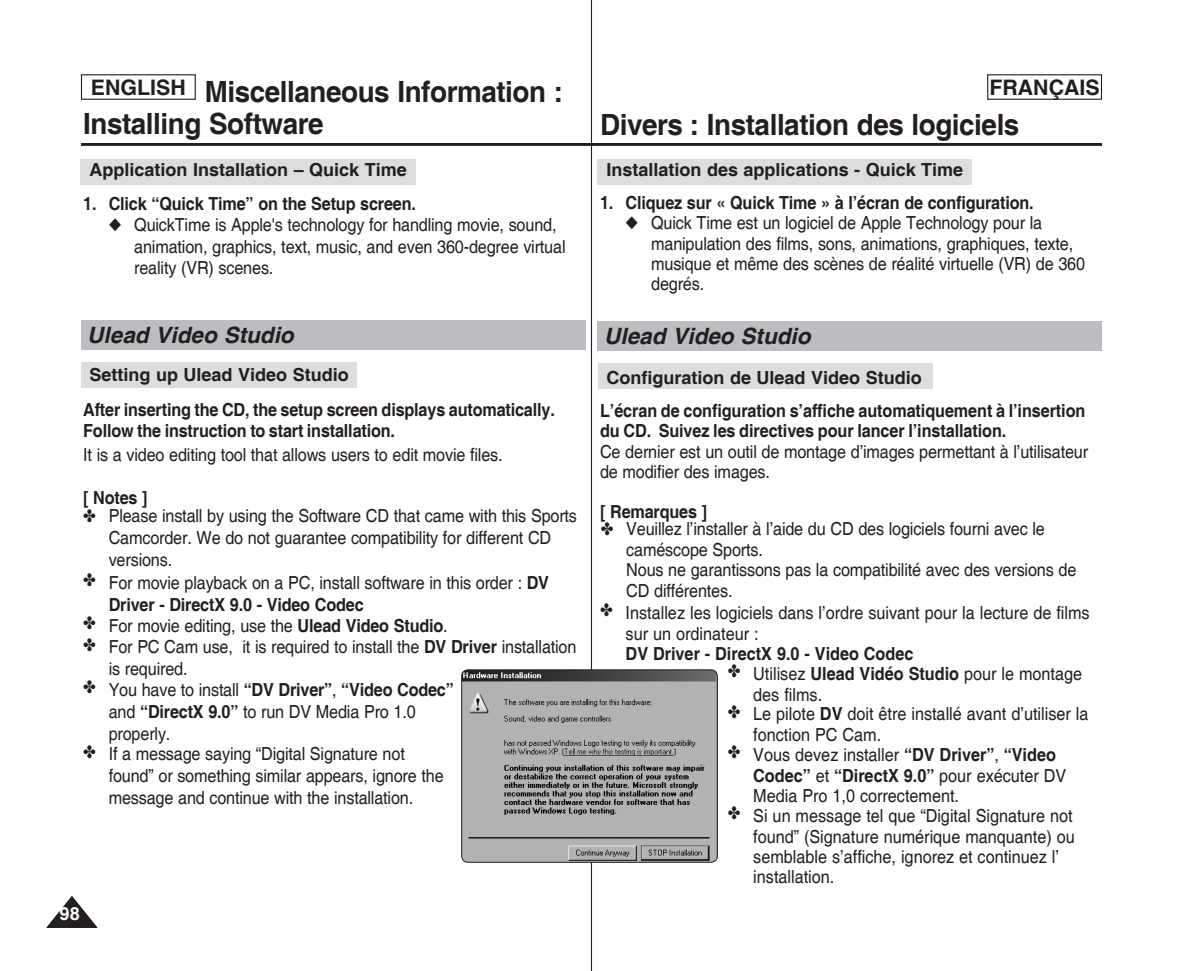
<style>
.page{position:relative;width:1182px;height:971px;background:#fff}
.page>*{position:absolute;margin:0;border:0;box-sizing:border-box;transform-origin:0 0}
.타이틀{font:700 29.25px/31.5px "Helvetica";letter-spacing:-.015em;color:#231f20;scale:.95 1}
.helvetica-bold{font:italic 700 22.5px "Helvetica";color:#231f20}
.t1{font:700 21.38px "Helvetica";color:#231f20}
.body-tab-tab{font:18px/20.5px "Helvetica";letter-spacing:-.01em;color:#231f20;scale:.9 1}
.본문{font:18px/20.5px "Helvetica";letter-spacing:-.01em;color:#231f20;scale:.9 1}
.문장-윤고130{font:700 18px/21.4px "Helvetica";letter-spacing:-.005em;color:#231f20;scale:.9 1}
.helvetica-9{font:700 18px "Helvetica";color:#231f20}
.본문-2{font:700 18px "Helvetica";letter-spacing:-.01em;color:#231f20;scale:.9 1}
.t2{font:700 18px "Helvetica";color:#fff}
.s1{font-weight:700}
</style>
<div class="page">
<svg style="left:47px;top:896px;width:50px;height:31px"></svg>
<div style="left:81px;top:74px;width:115px;height:26px;border:1px solid #231f20"></div>
<hr style="left:81px;top:143px;width:1020px;height:3px;background:#231f20">
<hr style="left:591px;top:0;width:1px;height:970px;background:#231f20">
<div style="left:987px;top:74px;width:114px;height:26px;border:1px solid #231f20"></div>
<div style="left:81px;top:159px;width:335px;height:26px;background:#dcdddf"></div>
<div style="left:81px;top:362px;width:275px;height:25px;background:#dcdddf"></div>
<div style="left:81px;top:319px;width:504px;height:30px;background:#bcbdc0"></div>
<div style="left:597px;top:159px;width:375px;height:25px;background:#dcdddf"></div>
<div style="left:597px;top:363px;width:335px;height:26px;background:#dcdddf"></div>
<div style="left:597px;top:321px;width:504px;height:30px;background:#bcbdc0"></div>
<img style="left:461px;top:669px;width:256px;height:193px;border-radius:6px">
<div style="left:461px;top:669px;width:256px;height:193px;border:1px solid #231f20;border-radius:6px"></div>
<p class="t1" style="left:91px;top:74px;width:97px">ENGLISH</p>
<p class="t1" style="left:989px;top:74px;width:112px">FRANÇAIS</p>
<p class="타이틀" style="left:83px;top:77px;width:506px;text-indent:121px">Miscellaneous Information :<br>Installing Software</p>
<p class="helvetica-9" style="left:90px;top:159px;width:319px">Application Installation – Quick Time</p>
<p class="본문-2" style="left:83px;top:193px;width:371px">1. Click “Quick Time” on the Setup screen.</p>
<p class="본문" style="left:134px;top:214px;width:480px;line-height:21.6px;text-indent:-26px">◆ QuickTime is Apple's technology for handling movie, sound, animation, graphics, text, music, and even 360-degree virtual reality (VR) scenes.</p>
<p class="타이틀" style="left:600px;top:110px;width:443px">Divers : Installation des logiciels</p>
<p class="helvetica-9" style="left:606px;top:159px;width:358px">Installation des applications - Quick Time</p>
<p class="본문-2" style="left:600px;top:192px;width:483px">1. Cliquez sur « Quick Time » à l’écran de configuration.</p>
<p class="본문" style="left:651px;top:213px;width:483px;text-indent:-26px">◆ Quick Time est un logiciel de Apple Technology pour la manipulation des films, sons, animations, graphiques, texte, musique et même des scènes de réalité virtuelle (VR) de 360 degrés.</p>
<p class="helvetica-bold" style="left:87px;top:321px;width:208px">Ulead Video Studio</p>
<p class="helvetica-9" style="left:90px;top:364px;width:261px">Setting up Ulead Video Studio</p>
<p class="문장-윤고130" style="left:83px;top:399px;width:525px">After inserting the CD, the setup screen displays automatically.<br>Follow the instruction to start installation.</p>
<p class="본문" style="left:83px;top:445px;width:467px">It is a video editing tool that allows users to edit movie files.</p>
<p class="본문-2" style="left:83px;top:487px;width:73px">[ Notes ]</p>
<p class="body-tab-tab" style="left:109px;top:505px;width:522px;line-height:21.6px;text-indent:-26px">✤ Please install by using the Software CD that came with this Sports<br>Camcorder. We do not guarantee compatibility for different CD versions.</p>
<p class="body-tab-tab" style="left:109px;top:572px;width:491px;line-height:21.8px;text-indent:-26px">✤ For movie playback on a PC, install software in this order : <span class="s1">DV<br>Driver - DirectX 9.0 - Video Codec</span></p>
<p class="body-tab-tab" style="left:83px;top:616px;width:406px">✤ For movie editing, use the <span class="s1">Ulead Video Studio</span>.</p>
<p class="body-tab-tab" style="left:109px;top:636px;width:521px;line-height:21.8px;text-indent:-26px">✤ For PC Cam use, it is required to install the <span class="s1">DV Driver</span> installation is required.</p>
<p class="body-tab-tab" style="left:109px;top:679px;width:385px;line-height:21.6px;text-indent:-26px">✤ You have to install <span class="s1">“DV Driver”</span>, <span class="s1">“Video Codec” </span>and <span class="s1">“DirectX 9.0”</span> to run DV Media Pro 1.0 properly.</p>
<p class="body-tab-tab" style="left:109px;top:743px;width:373px;line-height:21.6px;text-indent:-26px">✤ If a message saying “Digital Signature not found” or something similar appears, ignore the message and continue with the installation.</p>
<p class="t2" style="left:60px;top:903px;width:22px">98</p>
<p class="helvetica-bold" style="left:604px;top:322px;width:208px">Ulead Video Studio</p>
<p class="helvetica-9" style="left:606px;top:366px;width:317px">Configuration de Ulead Video Studio</p>
<p class="문장-윤고130" style="left:600px;top:401px;width:540px;line-height:20.2px">L’écran de configuration s’affiche automatiquement à l’insertion du CD. Suivez les directives pour lancer l’installation.</p>
<p class="본문" style="left:600px;top:441px;width:543px">Ce dernier est un outil de montage d’images permettant à l’utilisateur de modifier des images.</p>
<p class="본문-2" style="left:600px;top:501px;width:120px">[ Remarques ]</p>
<p class="body-tab-tab" style="left:626px;top:519px;width:466px;text-indent:-26px">✤ Veuillez l’installer à l’aide du CD des logiciels fourni avec le caméscope Sports.</p>
<p class="body-tab-tab" style="left:626px;top:560px;width:501px">Nous ne garantissons pas la compatibilité avec des versions de<br>CD différentes.</p>
<p class="body-tab-tab" style="left:625px;top:603px;width:517px;text-indent:-26px">✤ Installez les logiciels dans l’ordre suivant pour la lecture de films sur un ordinateur :<br><span class="s1">DV Driver - DirectX 9.0 - Video Codec</span></p>
<p class="body-tab-tab" style="left:753px;top:663px;width:367px;text-indent:-26px">✤ Utilisez <span class="s1">Ulead Vidéo Studio</span> pour le montage des films.</p>
<p class="body-tab-tab" style="left:753px;top:704px;width:374px;text-indent:-26px">✤ Le pilote <span class="s1">DV</span> doit être installé avant d’utiliser la fonction PC Cam.</p>
<p class="body-tab-tab" style="left:753px;top:745px;width:349px;text-indent:-26px">✤ Vous devez installer <span class="s1">“DV Driver”</span>, <span class="s1">“Video<br>Codec”</span> et <span class="s1">“DirectX 9.0”</span> pour exécuter DV<br>Media Pro 1,0 correctement.</p>
<p class="body-tab-tab" style="left:753px;top:805px;width:359px;text-indent:-26px">✤ Si un message tel que “Digital Signature not found” (Signature numérique manquante) ou semblable s’affiche, ignorez et continuez l’ installation.</p>
</div>
